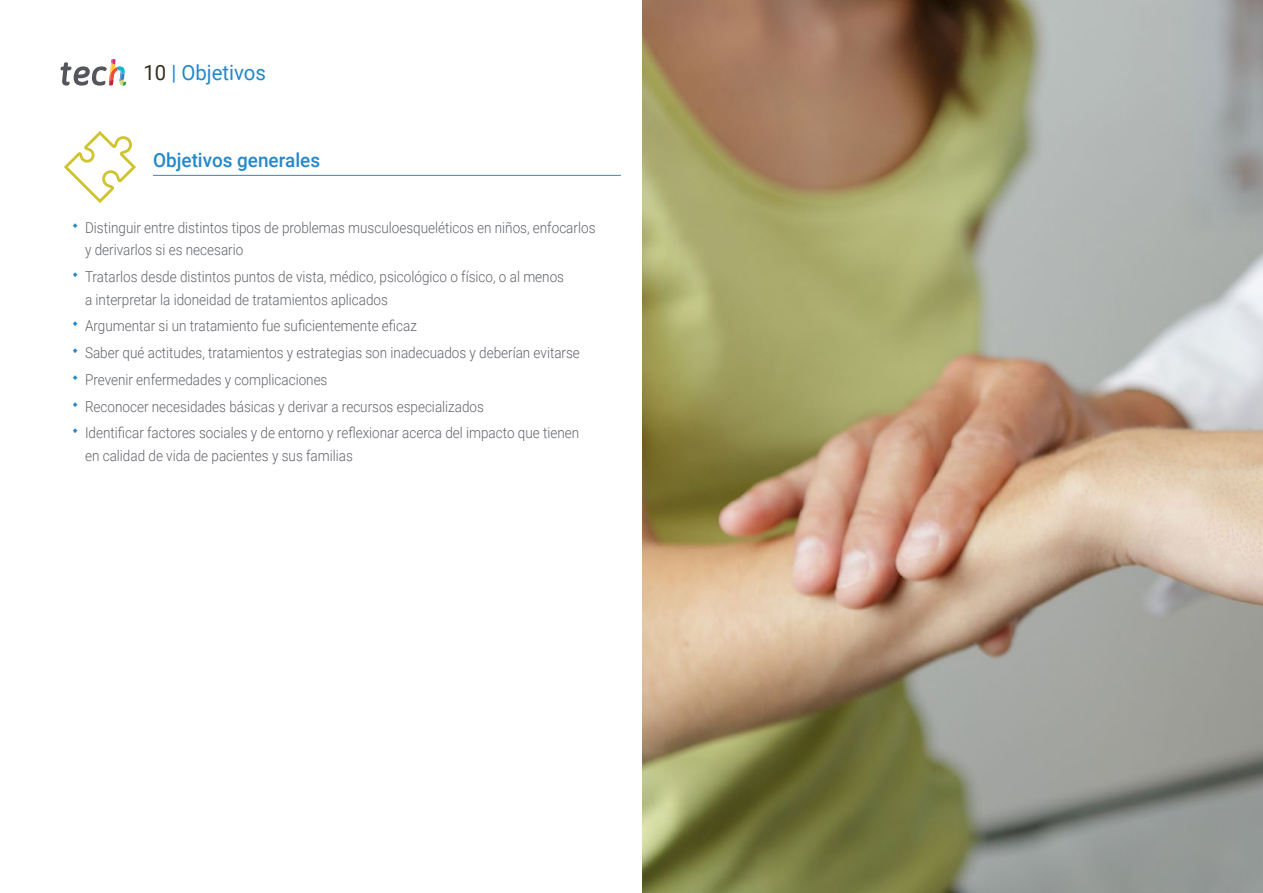
<style>
.page{position:relative;width:1263px;height:893px;background:#fff}
.page>*{position:absolute;margin:0;border:0;box-sizing:border-box;transform-origin:0 0}
.t1{font:21px "Roboto";color:#2488c9}
.t2{font:500 19.5px "Roboto";color:#2488c9}
.t3{font:300 15px/26.7px "Roboto";color:#61646a;scale:.9 1}
.s1{color:#312e20}
</style>
<div class="page">
<img style="left:642px;top:0;width:621px;height:893px">
<hr style="left:153px;top:175px;width:468px;height:1px;background:#2488c9">
<svg style="left:64px;top:131px;width:72px;height:72px"></svg>
<svg style="left:61px;top:59px;width:65px;height:27px"></svg>
<h1 class="t1" style="left:144px;top:57px;width:124px"><span class="s1">10</span> | Objetivos</h1>
<h2 class="t2" style="left:153px;top:146px;width:169px">Objetivos generales</h2>
<p class="t3" style="left:85px;top:216px;width:569px;line-height:22.5px">Distinguir entre distintos tipos de problemas musculoesqueléticos en niños, enfocarlos y derivarlos si es necesario</p>
<p class="t3" style="left:85px;top:265px;width:534px;line-height:22.5px">Tratarlos desde distintos puntos de vista, médico, psicológico o físico, o al menos a interpretar la idoneidad de tratamientos aplicados</p>
<p class="t3" style="left:85px;top:312px;width:551px">Argumentar si un tratamiento fue suficientemente eficaz<br>Saber qué actitudes, tratamientos y estrategias son inadecuados y deberían evitarse Prevenir enfermedades y complicaciones<br>Reconocer necesidades básicas y derivar a recursos especializados<br>Identificar factores sociales y de entorno y reflexionar acerca del impacto que tienen</p>
<p class="t3" style="left:85px;top:442px;width:299px">en calidad de vida de pacientes y sus familias</p>
</div>
